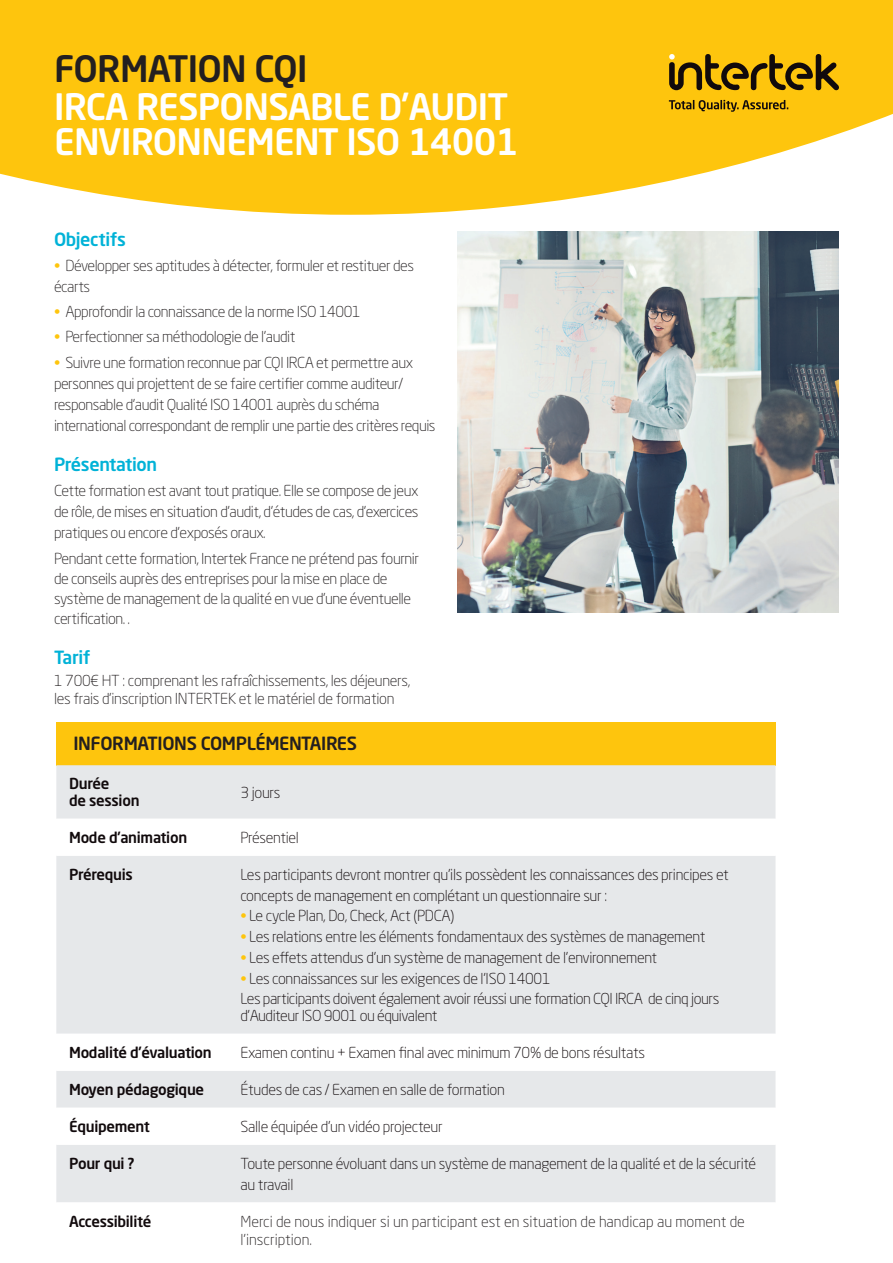
<style>
.page{position:relative;width:893px;height:1263px;background:#fff}
.page>*{position:absolute;margin:0;border:0;box-sizing:border-box;transform-origin:0 0}
.t1{font:500 36px/34.5px "Neo Sans Std";letter-spacing:-.02em;color:#fff}
.t2{font:500 36px "Neo Sans Std";letter-spacing:-.02em;color:#231f20}
.t3{font:500 18px "Neo Sans Std";letter-spacing:-.02em;color:#231f20}
.t4{font:500 18px "Neo Sans Std";letter-spacing:-.02em;color:#00b2d7}
.t5{font:300 15px/21px "Neo Sans Std";letter-spacing:-.03em;color:#231f20}
.t6{font:300 15px/20.7px "Neo Sans Std";letter-spacing:-.02em;color:#110a0c}
.t7{font:500 15px/16.5px "Neo Sans Std";letter-spacing:-.02em;color:#110a0c}
.t8{font:300 15px/18px "Neo Sans Std";color:#231f20}
.s1{color:#fec50d}
</style>
<div class="page">
<svg style="left:0;top:0;width:893px;height:215px;background:#fecc2b"></svg>
<svg style="left:669px;top:54px;width:170px;height:36px;background:#a37d0d"></svg>
<svg style="left:669px;top:100px;width:119px;height:12px"></svg>
<div style="left:56px;top:722px;width:719px;height:43px;background:#fec50d"></div>
<div style="left:56px;top:765px;width:719px;height:54px;background:#e6e8ea"></div>
<svg style="left:56px;top:856px;width:719px;height:346px;fill:#e6e8ea"></svg>
<img style="left:457px;top:232px;width:382px;height:380px">
<h1 class="t2" style="left:54px;top:46px;width:255px">FORMATION CQI</h1>
<h1 class="t1" style="left:54px;top:89px;width:466px">IRCA RESPONSABLE D’AUDIT<br>ENVIRONNEMENT ISO 14001</h1>
<p class="t4" style="left:54px;top:228px;width:73px">Objectifs</p>
<p class="t5" style="left:54px;top:255px;width:362px"><span class="s1">•</span> Développer ses aptitudes à détecter, formuler et restituer des écarts</p>
<p class="t5" style="left:54px;top:301px;width:308px"><span class="s1">•</span> Approfondir la connaissance de la norme ISO 14001</p>
<p class="t5" style="left:54px;top:326px;width:243px"><span class="s1">•</span> Perfectionner sa méthodologie de l’audit</p>
<p class="t5" style="left:54px;top:352px;width:383px"><span class="s1">•</span> Suivre une formation reconnue par CQI IRCA et permettre aux personnes qui projettent de se faire certifier comme auditeur/ responsable d’audit Qualité ISO 14001 auprès du schéma international correspondant de remplir une partie des critères requis</p>
<p class="t4" style="left:54px;top:453px;width:105px">Présentation</p>
<p class="t5" style="left:54px;top:480px;width:366px;text-align:justify">Cette formation est avant tout pratique. Elle se compose de jeux de rôle, de mises en situation d’audit, d’études de cas, d’exercices pratiques ou encore d’exposés oraux.</p>
<p class="t5" style="left:54px;top:548px;width:367px;line-height:20px">Pendant cette formation, Intertek France ne prétend pas fournir de conseils auprès des entreprises pour la mise en place de système de management de la qualité en vue d’une éventuelle certification. .</p>
<p class="t4" style="left:54px;top:646px;width:38px">Tarif</p>
<p class="t5" style="left:54px;top:671px;width:358px;line-height:18px">1 700€ HT : comprenant les rafraîchissements, les déjeuners, les frais d’inscription INTERTEK et le matériel de formation</p>
<p class="t3" style="left:73px;top:732px;width:285px">INFORMATIONS COMPLÉMENTAIRES</p>
<p class="t7" style="left:69px;top:775px;width:72px">Durée<br>de session</p>
<p class="t6" style="left:240px;top:782px;width:42px">3 jours</p>
<p class="t7" style="left:69px;top:829px;width:120px">Mode d’animation</p>
<p class="t6" style="left:240px;top:827px;width:60px">Présentiel</p>
<p class="t7" style="left:69px;top:866px;width:65px">Prérequis</p>
<p class="t6" style="left:240px;top:864px;width:490px">Les participants devront montrer qu’ils possèdent les connaissances des principes et concepts de management en complétant un questionnaire sur :</p>
<p class="t6" style="left:240px;top:905px;width:215px"><span class="s1">•</span> Le cycle Plan, Do, Check, Act (PDCA)</p>
<p class="t6" style="left:240px;top:926px;width:466px"><span class="s1">•</span> Les relations entre les éléments fondamentaux des systèmes de management</p>
<p class="t6" style="left:240px;top:947px;width:418px"><span class="s1">•</span> Les effets attendus d’un système de management de l’environnement</p>
<p class="t6" style="left:240px;top:968px;width:480px"><span class="s1">•</span> Les connaissances sur les exigences de l’ISO 14001<br>Les participants doivent également avoir réussi une formation CQI IRCA de cinq jours</p>
<p class="t6" style="left:240px;top:1005px;width:198px">d’Auditeur ISO 9001 ou équivalent</p>
<p class="t7" style="left:69px;top:1044px;width:144px">Modalité d’évaluation</p>
<p class="t6" style="left:240px;top:1042px;width:406px">Examen continu + Examen final avec minimum 70% de bons résultats</p>
<p class="t7" style="left:69px;top:1081px;width:137px">Moyen pédagogique</p>
<p class="t6" style="left:240px;top:1079px;width:266px">Études de cas / Examen en salle de formation</p>
<p class="t7" style="left:69px;top:1118px;width:82px">Équipement</p>
<p class="t6" style="left:240px;top:1116px;width:204px">Salle équipée d’un vidéo projecteur</p>
<p class="t7" style="left:69px;top:1155px;width:67px">Pour qui ?</p>
<p class="t6" style="left:240px;top:1153px;width:517px">Toute personne évoluant dans un système de management de la qualité et de la sécurité au travail</p>
<p class="t7" style="left:69px;top:1212px;width:84px">Accessibilité</p>
<p class="t8" style="left:240px;top:1212px;width:506px">Merci de nous indiquer si un participant est en situation de handicap au moment de l’inscription.</p>
</div>
